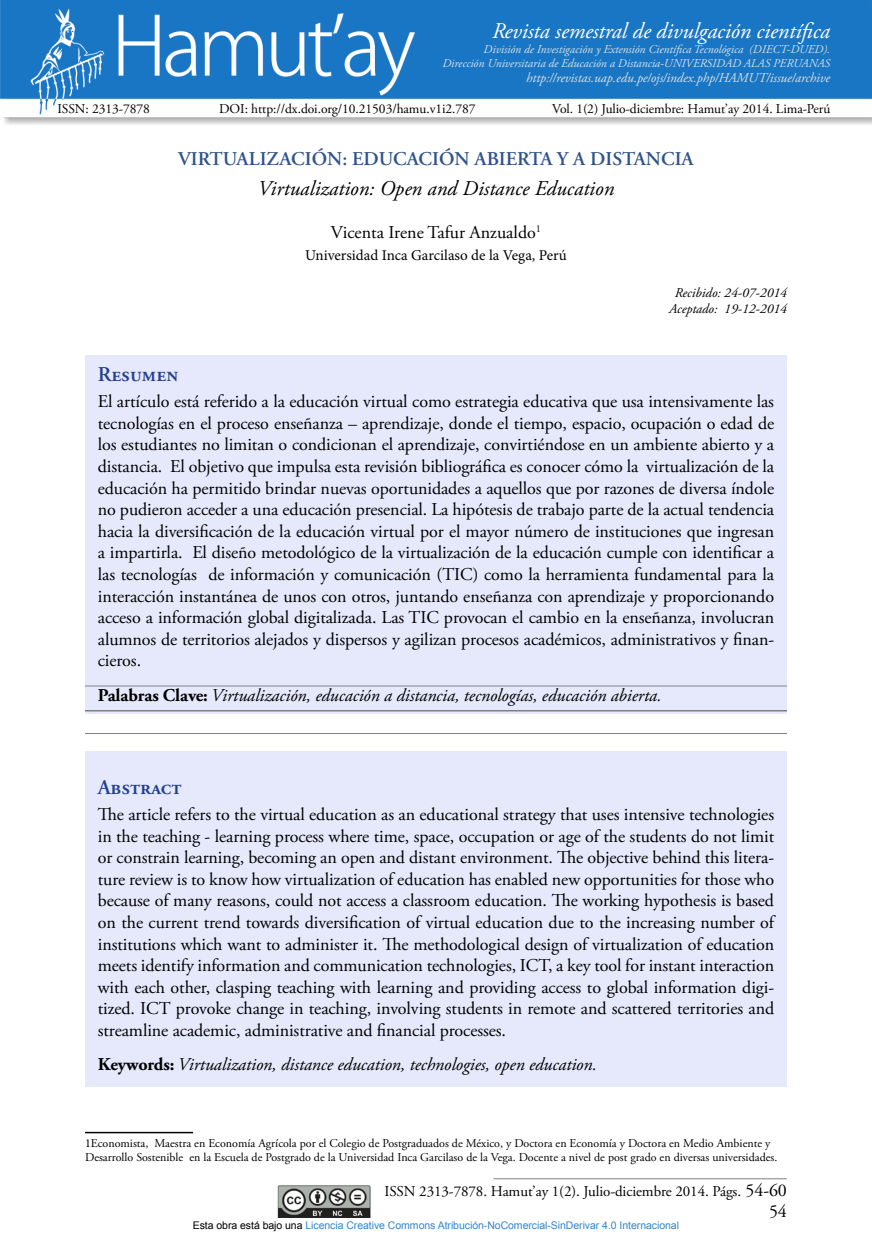
<style>
.page{position:relative;width:872px;height:1255px;background:#fff}
.page>*{position:absolute;margin:0;border:0;box-sizing:border-box;transform-origin:0 0}
.t1{font:italic 22.5px "Adobe Garamond Pro";letter-spacing:-.005em;color:#fff}
.t2{font:italic 21px "Adobe Garamond Pro";color:#000}
.t3{font:600 21px "Adobe Garamond Pro";letter-spacing:-.005em;color:#25408f}
.t4{font:600 19.5px "Adobe Garamond Pro";color:#2f548a}
.t5{font:18px/21.6px "Adobe Garamond Pro";letter-spacing:-.005em;color:#000;text-align:justify}
.t6{font:italic 18px "Adobe Garamond Pro";letter-spacing:-.005em;color:#000}
.t7{font:15px "Adobe Garamond Pro";letter-spacing:-.005em;color:#000}
.t8{font:15px "Minion Pro";color:#000}
.t9{font:13.5px "Adobe Garamond Pro";letter-spacing:-.005em;color:#000}
.t10{font:italic 13.5px "Adobe Garamond Pro";letter-spacing:-.005em;color:#d6dfe3}
.t11{font:italic 13.5px/16.2px "Adobe Garamond Pro";color:#000;text-align:center}
.t12{font:12px/14.4px "Adobe Garamond Pro";color:#000}
.t13{font:italic 12px/13.5px "Adobe Garamond Pro";letter-spacing:-.005em;color:#d6dfe3;text-align:right}
.t14{font:10.5px "Arial";letter-spacing:-.005em;color:#3585c6}
.s1{font-weight:700;font-style:normal}
.s2{font-family:"Minion Pro"}
.s3{font-size:18px}
.s4{color:#000}
</style>
<div class="page">
<hr style="left:493px;top:1178px;width:294px;height:1px;background:#808080">
<div style="left:85px;top:751px;width:702px;height:335px;background:#e6e9fc"></div>
<div style="left:85px;top:355px;width:702px;height:358px;background:#e6e9fc"></div>
<hr style="left:85px;top:710px;width:702px;height:1px;background:#808080">
<hr style="left:85px;top:733px;width:702px;height:1px;background:#808080">
<hr style="left:85px;top:1131px;width:108px;height:2px;background:#000">
<hr style="left:85px;top:685px;width:702px;height:1px;background:#808080">
<img style="left:277px;top:1185px;width:94px;height:31px">
<img style="left:0;top:0;width:872px;height:125px">
<p class="t1" style="left:492px;top:17px;width:340px">Revista semestral de divulgación científica</p>
<p class="t13" style="left:442px;top:43px;width:389px">División de Investigación y Extensión Científica Tecnológica (DIECT-DUED).<br>Dirección Universitaria de Educación a Distancia-UNIVERSIDAD ALAS PERUANAS</p>
<p class="t10" style="left:526px;top:70px;width:305px">http://revistas.uap.edu.pe/ojs/index.php/HAMUT/issue/archive</p>
<p class="t9" style="left:57px;top:101px;width:94px">ISSN: 2313-7878</p>
<p class="t9" style="left:219px;top:101px;width:258px">DOI: http://dx.doi.org/10.21503/hamu.v1i2.787</p>
<p class="t9" style="left:552px;top:101px;width:279px">Vol. 1(2) Julio-diciembre: Hamut’ay 2014. Lima-Perú</p>
<p class="t4" style="left:178px;top:148px;width:517px">VIRTUALIZACIÓN: EDUCACIÓN ABIERTA Y A DISTANCIA</p>
<p class="t2" style="left:258px;top:175px;width:358px">Virtualization: Open and Distance Education</p>
<p class="t5" style="left:331px;top:222px;width:212px">Vicenta Irene Tafur Anzualdo<sup>1</sup></p>
<p class="t8" style="left:305px;top:245px;width:263px">Universidad Inca Garcilaso de la Vega, Perú</p>
<p class="t11" style="left:669px;top:285px;width:119px">Recibido: 24-07-2014<br>Aceptado: 19-12-2014</p>
<p class="t3" style="left:98px;top:362px;width:82px">Resumen</p>
<p class="t5" style="left:98px;top:391px;width:678px">El artículo está referido a la educación virtual como estrategia educativa que usa intensivamente las tecnologías en el proceso enseñanza – aprendizaje, donde el tiempo, espacio, ocupación o edad de los estudiantes no limitan o condicionan el aprendizaje, convirtiéndose en un ambiente abierto y a distancia. El objetivo que impulsa esta revisión bibliográfica es conocer cómo la virtualización de la educación ha permitido brindar nuevas oportunidades a aquellos que por razones de diversa índole no pudieron acceder a una educación presencial. La hipótesis de trabajo parte de la actual tendencia hacia la diversificación de la educación virtual por el mayor número de instituciones que ingresan a impartirla. El diseño metodológico de la virtualización de la educación cumple con identificar a las tecnologías de información y comunicación (TIC) como la herramienta fundamental para la interacción instantánea de unos con otros, juntando enseñanza con aprendizaje y proporcionando acceso a información global digitalizada. Las TIC provocan el cambio en la enseñanza, involucran alumnos de territorios alejados y dispersos y agilizan procesos académicos, administrativos y finan&shy;cieros.</p>
<p class="t6" style="left:98px;top:684px;width:565px"><span class="s1">Palabras Clave:</span> Virtualización, educación a distancia, tecnologías, educación abierta.</p>
<p class="t3" style="left:98px;top:775px;width:85px">Abstract</p>
<p class="t5" style="left:98px;top:804px;width:678px">The article refers to the virtual education as an educational strategy that uses intensive technologies in the teaching - learning process where time, space, occupation or age of the students do not limit or constrain learning, becoming an open and distant environment. The objective behind this litera&shy;ture review is to know how virtualization of education has enabled new opportunities for those who because of many reasons, could not access a classroom education. The working hypothesis is based on the current trend towards diversification of virtual education due to the increasing number of institutions which want to administer it. The methodological design of virtualization of education meets identify information and communication technologies, ICT, a key tool for instant interaction with each other, clasping teaching with learning and providing access to global information digi&shy;tized. ICT provoke change in teaching, involving students in remote and scattered territories and streamline academic, administrative and financial processes.</p>
<p class="t6" style="left:98px;top:1053px;width:500px"><span class="s1">Keywords:</span> Virtualization, distance education, technologies, open education.</p>
<p class="t12" style="left:85px;top:1136px;width:694px"><span class="s2">1</span>Economista, Maestra en Economía Agrícola por el Colegio de Postgraduados de México, y Doctora en Economía y Doctora en Medio Ambiente y<br>Desarrollo Sostenible en la Escuela de Postgrado de la Universidad Inca Garcilaso de la Vega. Docente a nivel de post grado en diversas universidades.</p>
<p class="t7" style="left:384px;top:1181px;width:404px">ISSN 2313-7878. Hamut’ay 1(2). Julio-diciembre 2014. Págs. <span class="s3">54-60</span></p>
<p class="t5" style="left:769px;top:1201px;width:19px">54</p>
<p class="t14" style="left:193px;top:1218px;width:488px"><span class="s4">Esta obra está bajo una</span> Licencia Creative Commons Atribución-NoComercial-SinDerivar 4.0 Internacional</p>
</div>
